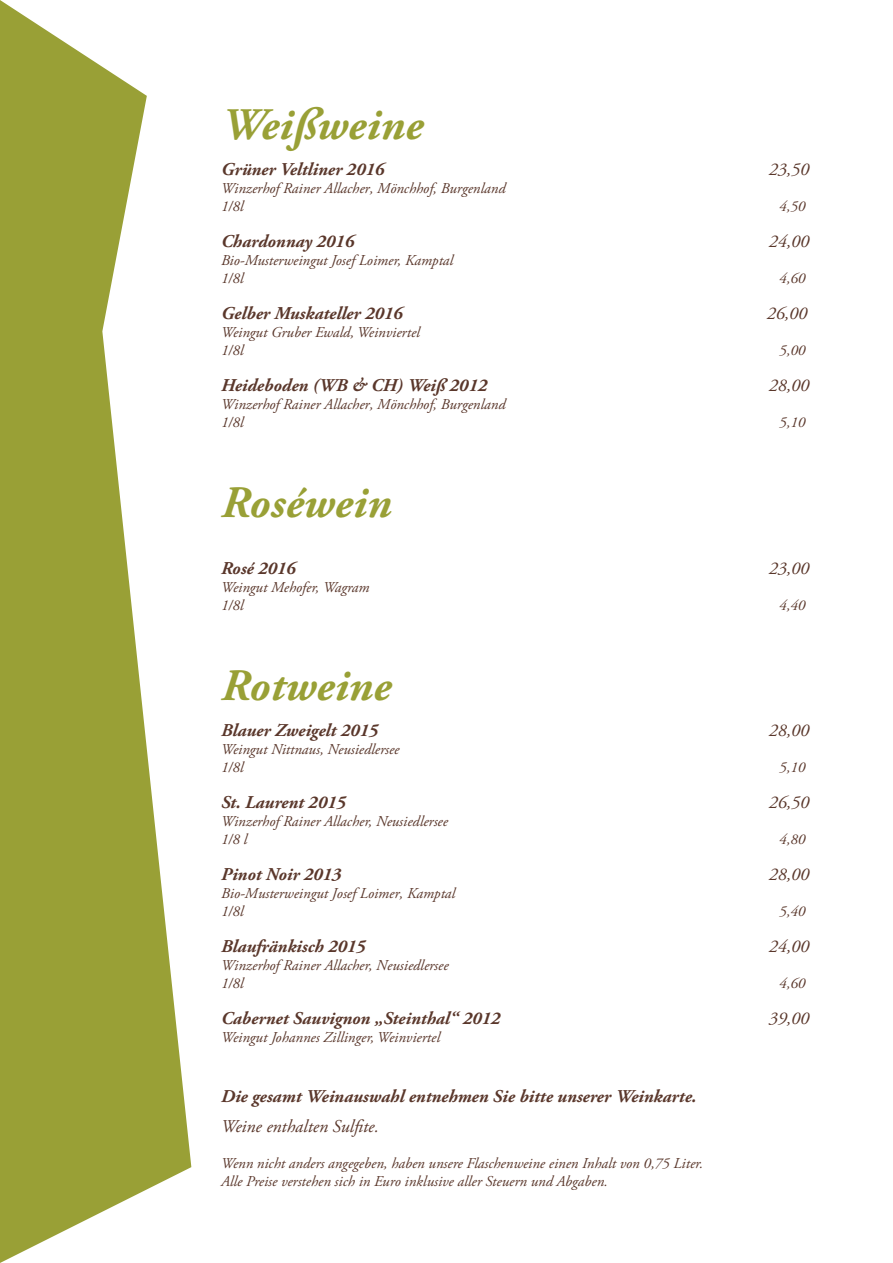
<style>
.page{position:relative;width:893px;height:1263px;background:#fff}
.page>*{position:absolute;margin:0;border:0;box-sizing:border-box;transform-origin:0 0}
.t1{font:italic 700 45px "Adobe Garamond Pro";letter-spacing:.005em;color:#99a036}
.t2{font:italic 700 18px "Adobe Garamond Pro";color:#5a372b}
.t3{font:italic 18px "Adobe Garamond Pro";color:#5a372b}
.t4{font:italic 15px/18px "Adobe Garamond Pro";color:#5a372b}
</style>
<div class="page">
<svg style="left:0;top:0;width:191px;height:1263px;fill:#99a036"></svg>
<h1 class="t1" style="left:221px;top:99px;width:204px">Weißweine</h1>
<p class="t2" style="left:221px;top:159px;width:164px">Grüner Veltliner 2016</p>
<p class="t3" style="left:769px;top:158px;width:42px">23,50</p>
<p class="t4" style="left:221px;top:180px;width:286px">Winzerhof Rainer Allacher, Mönchhof, Burgenland<br>1/8l</p>
<p class="t4" style="left:779px;top:198px;width:28px">4,50</p>
<p class="t2" style="left:221px;top:231px;width:134px">Chardonnay 2016</p>
<p class="t3" style="left:769px;top:230px;width:42px">24,00</p>
<p class="t4" style="left:221px;top:252px;width:234px">Bio-Musterweingut Josef Loimer, Kamptal<br>1/8l</p>
<p class="t4" style="left:779px;top:270px;width:28px">4,60</p>
<p class="t2" style="left:221px;top:303px;width:183px">Gelber Muskateller 2016</p>
<p class="t3" style="left:767px;top:302px;width:42px">26,00</p>
<p class="t4" style="left:221px;top:324px;width:200px">Weingut Gruber Ewald, Weinviertel<br>1/8l</p>
<p class="t4" style="left:779px;top:342px;width:28px">5,00</p>
<p class="t2" style="left:221px;top:375px;width:267px">Heideboden (WB &amp; CH) Weiß 2012</p>
<p class="t3" style="left:769px;top:374px;width:42px">28,00</p>
<p class="t4" style="left:221px;top:396px;width:286px">Winzerhof Rainer Allacher, Mönchhof, Burgenland<br>1/8l</p>
<p class="t4" style="left:779px;top:414px;width:28px">5,10</p>
<h1 class="t1" style="left:221px;top:477px;width:172px">Roséwein</h1>
<p class="t2" style="left:221px;top:558px;width:76px">Rosé 2016</p>
<p class="t3" style="left:769px;top:557px;width:42px">23,00</p>
<p class="t4" style="left:221px;top:579px;width:150px">Weingut Mehofer, Wagram<br>1/8l</p>
<p class="t4" style="left:779px;top:597px;width:28px">4,40</p>
<h1 class="t1" style="left:221px;top:660px;width:172px">Rotweine</h1>
<p class="t2" style="left:221px;top:720px;width:159px">Blauer Zweigelt 2015</p>
<p class="t3" style="left:769px;top:719px;width:42px">28,00</p>
<p class="t4" style="left:221px;top:741px;width:180px">Weingut Nittnaus, Neusiedlersee<br>1/8l</p>
<p class="t4" style="left:779px;top:759px;width:28px">5,10</p>
<p class="t2" style="left:221px;top:792px;width:126px">St. Laurent 2015</p>
<p class="t3" style="left:769px;top:791px;width:42px">26,50</p>
<p class="t4" style="left:221px;top:813px;width:228px">Winzerhof Rainer Allacher, Neusiedlersee<br>1/8 l</p>
<p class="t4" style="left:779px;top:831px;width:28px">4,80</p>
<p class="t2" style="left:221px;top:864px;width:122px">Pinot Noir 2013</p>
<p class="t3" style="left:769px;top:863px;width:42px">28,00</p>
<p class="t4" style="left:221px;top:885px;width:236px">Bio-Musterweingut Josef Loimer, Kamptal<br>1/8l</p>
<p class="t4" style="left:779px;top:903px;width:28px">5,40</p>
<p class="t2" style="left:221px;top:936px;width:146px">Blaufränkisch 2015</p>
<p class="t3" style="left:769px;top:935px;width:42px">24,00</p>
<p class="t4" style="left:221px;top:957px;width:229px">Winzerhof Rainer Allacher, Neusiedlersee<br>1/8l</p>
<p class="t4" style="left:779px;top:975px;width:28px">4,60</p>
<p class="t2" style="left:221px;top:1008px;width:281px">Cabernet Sauvignon „Steinthal“ 2012</p>
<p class="t3" style="left:769px;top:1007px;width:42px">39,00</p>
<p class="t4" style="left:221px;top:1029px;width:220px">Weingut Johannes Zillinger, Weinviertel</p>
<p class="t2" style="left:221px;top:1086px;width:477px">Die gesamt Weinauswahl entnehmen Sie bitte unserer Weinkarte.</p>
<p class="t3" style="left:221px;top:1115px;width:159px">Weine enthalten Sulfite.</p>
<p class="t4" style="left:221px;top:1155px;width:484px">Wenn nicht anders angegeben, haben unsere Flaschenweine einen Inhalt von 0,75 Liter.<br>Alle Preise verstehen sich in Euro inklusive aller Steuern und Abgaben.</p>
</div>
